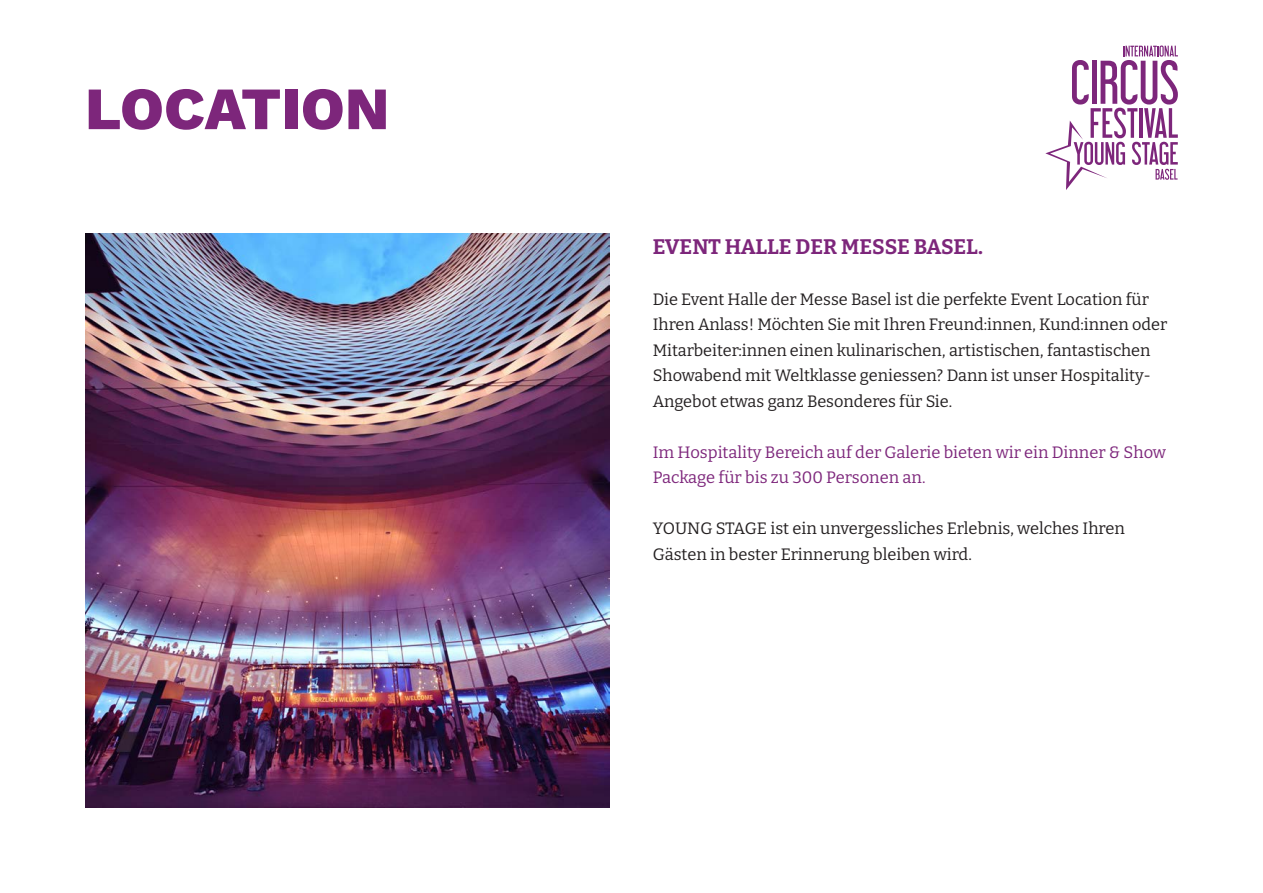
<style>
.page{position:relative;width:1263px;height:893px;background:#fff}
.page>*{position:absolute;margin:0;border:0;box-sizing:border-box;transform-origin:0 0}
.t1{font:800 60px "Work Sans";color:#7d267b}
.t2{font:700 21px "Bitter";letter-spacing:-.005em;color:#7d267b}
.t3{font:16.5px/25.5px "Bitter";color:#231f20}
.t4{font:16.5px/25.5px "Bitter";color:#7d267b}
</style>
<div class="page">
<svg style="left:1045px;top:45px;width:133px;height:145px"></svg>
<img style="left:85px;top:234px;width:524px;height:574px">
<h1 class="t1" style="left:85px;top:63px;width:306px">LOCATION</h1>
<p class="t2" style="left:653px;top:233px;width:332px">EVENT HALLE DER MESSE BASEL.</p>
<p class="t3" style="left:653px;top:286px;width:516px">Die Event Halle der Messe Basel ist die perfekte Event Location für Ihren Anlass! Möchten Sie mit Ihren Freund:innen, Kund:innen oder Mitarbeiter:innen einen kulinarischen, artistischen, fantastischen Showabend mit Weltklasse geniessen? Dann ist unser Hospitality-Angebot etwas ganz Besonderes für Sie.</p>
<p class="t4" style="left:653px;top:439px;width:515px">Im Hospitality Bereich auf der Galerie bieten wir ein Dinner &amp; Show<br>Package für bis zu 300 Personen an.</p>
<p class="t3" style="left:653px;top:515px;width:474px">YOUNG STAGE ist ein unvergessliches Erlebnis, welches Ihren<br>Gästen in bester Erinnerung bleiben wird.</p>
</div>
